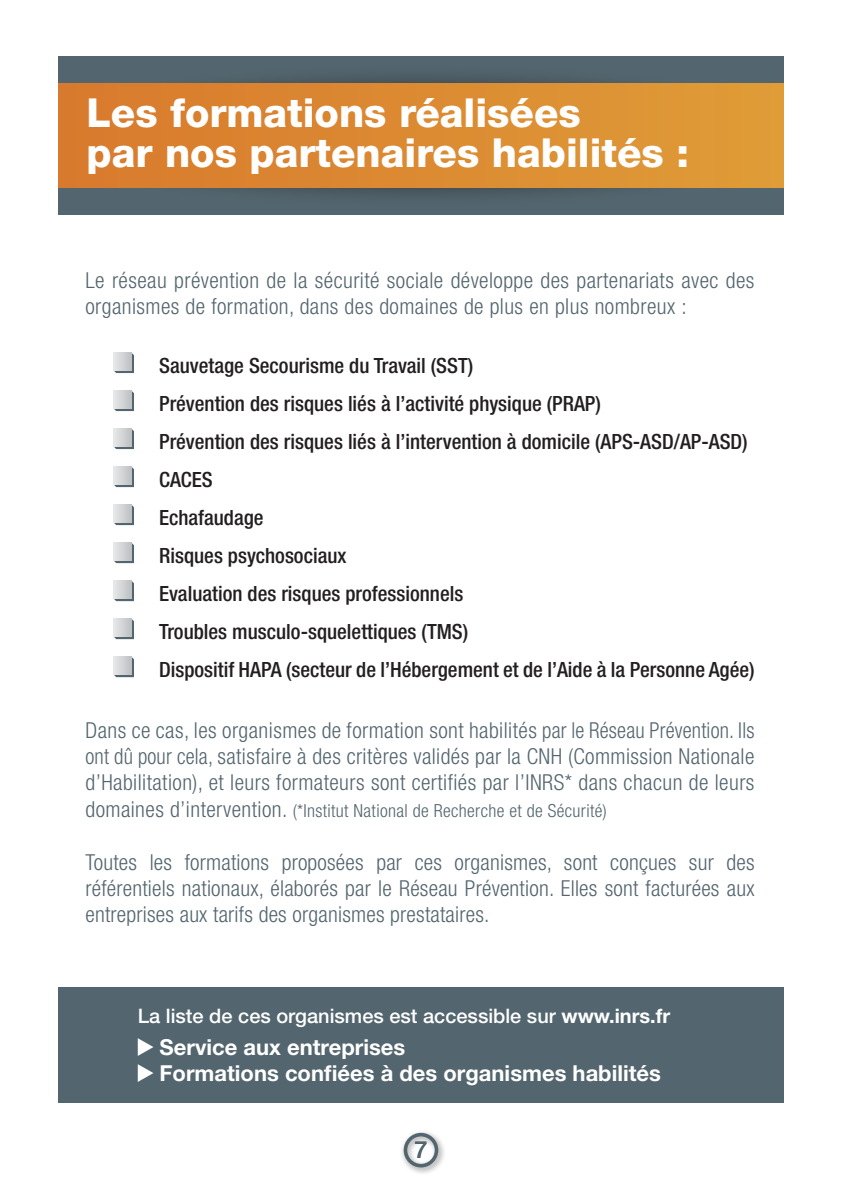
<style>
.page{position:relative;width:842px;height:1191px;background:#fff}
.page>*{position:absolute;margin:0;border:0;box-sizing:border-box;transform-origin:0 0}
.t1{font:800 40px/40px "Helvetica Neue LT Std";color:#fff}
.t2{font:500 23.4px "Helvetica Neue LT Std";color:#53656e}
.t3{font:300 condensed 22px/26.4px "Helvetica Neue LT Std";letter-spacing:.02em;color:#53656e;text-align:justify}
.t4{font:700 22px/26px "Helvetica Neue LT Std";color:#fff}
.t5{font:500 condensed 21px/38px "Helvetica Neue LT Std";color:#231f20}
.t6{font:500 20px "Helvetica Neue LT Std";color:#fff}
.t7{font:300 condensed 18px "Helvetica Neue LT Std";letter-spacing:.02em;color:#53656e}
.s1{font-size:22px}
.s2{font-weight:700}
</style>
<div class="page">
<div style="left:400px;top:1129px;width:46px;height:46px;background:#231f20;opacity:.5"></div>
<div style="left:404px;top:1132px;width:34px;height:35px;border:4px solid #53656e;border-radius:50%"></div>
<svg style="left:114px;top:353px;width:20px;height:20px"></svg>
<svg style="left:114px;top:353px;width:18px;height:18px"></svg>
<svg style="left:114px;top:391px;width:20px;height:20px"></svg>
<svg style="left:114px;top:391px;width:18px;height:18px"></svg>
<svg style="left:114px;top:429px;width:20px;height:20px"></svg>
<svg style="left:114px;top:429px;width:18px;height:18px"></svg>
<svg style="left:114px;top:467px;width:20px;height:20px"></svg>
<svg style="left:114px;top:467px;width:18px;height:18px"></svg>
<svg style="left:114px;top:505px;width:20px;height:20px"></svg>
<svg style="left:114px;top:505px;width:18px;height:18px"></svg>
<svg style="left:114px;top:543px;width:20px;height:20px"></svg>
<svg style="left:114px;top:543px;width:18px;height:18px"></svg>
<svg style="left:114px;top:581px;width:20px;height:20px"></svg>
<svg style="left:114px;top:581px;width:18px;height:18px"></svg>
<svg style="left:114px;top:619px;width:20px;height:20px"></svg>
<svg style="left:114px;top:619px;width:18px;height:18px"></svg>
<svg style="left:114px;top:657px;width:20px;height:20px"></svg>
<svg style="left:114px;top:657px;width:18px;height:18px"></svg>
<div style="left:58px;top:57px;width:726px;height:158px;background:#53656e"></div>
<div style="left:58px;top:987px;width:726px;height:116px;background:#53656e"></div>
<svg style="left:138px;top:1038px;width:15px;height:18px"></svg>
<svg style="left:138px;top:1064px;width:15px;height:18px"></svg>
<div style="left:61px;top:66px;width:720px;height:140px;background:linear-gradient(to right,#51626a,#51626a)"></div>
<div style="left:58px;top:84px;width:726px;height:104px;background:linear-gradient(to right,#d8792d,#df9c37)"></div>
<h1 class="t1" style="left:86px;top:93px;width:604px">Les formations réalisées<br>par nos partenaires habilités :</h1>
<p class="t3" style="left:85px;top:267px;width:670px">Le réseau prévention de la sécurité sociale développe des partenariats avec des organismes de formation, dans des domaines de plus en plus nombreux :</p>
<p class="t5" style="left:159px;top:346px;width:597px">Sauvetage Secourisme du Travail (SST)<br>Prévention des risques liés à l’activité physique (PRAP)<br>Prévention des risques liés à l’intervention à domicile (APS-ASD/AP-ASD)<br>CACES<br>Echafaudage<br>Risques psychosociaux<br>Evaluation des risques professionnels<br>Troubles musculo-squelettiques (TMS)<br>Dispositif HAPA (secteur de l’Hébergement et de l’Aide à la Personne Agée)</p>
<p class="t3" style="left:85px;top:716px;width:670px">Dans ce cas, les organismes de formation sont habilités par le Réseau Prévention. Ils ont dû pour cela, satisfaire à des critères validés par la CNH (Commission Nationale d’Habilitation), et leurs formateurs sont certifiés par l’INRS* dans chacun de leurs</p>
<p class="t7" style="left:85px;top:800px;width:523px"><span class="s1">domaines d’intervention.</span> (*Institut National de Recherche et de Sécurité)</p>
<p class="t3" style="left:85px;top:848px;width:671px">Toutes les formations proposées par ces organismes, sont conçues sur des référentiels nationaux, élaborés par le Réseau Prévention. Elles sont facturées aux entreprises aux tarifs des organismes prestataires.</p>
<p class="t6" style="left:138px;top:1004px;width:534px">La liste de ces organismes est accessible sur <span class="s2">www.inrs.fr</span></p>
<p class="t4" style="left:160px;top:1034px;width:503px">Service aux entreprises<br>Formations confiées à des organismes habilités</p>
<p class="t2" style="left:414px;top:1135px;width:15px">7</p>
</div>
